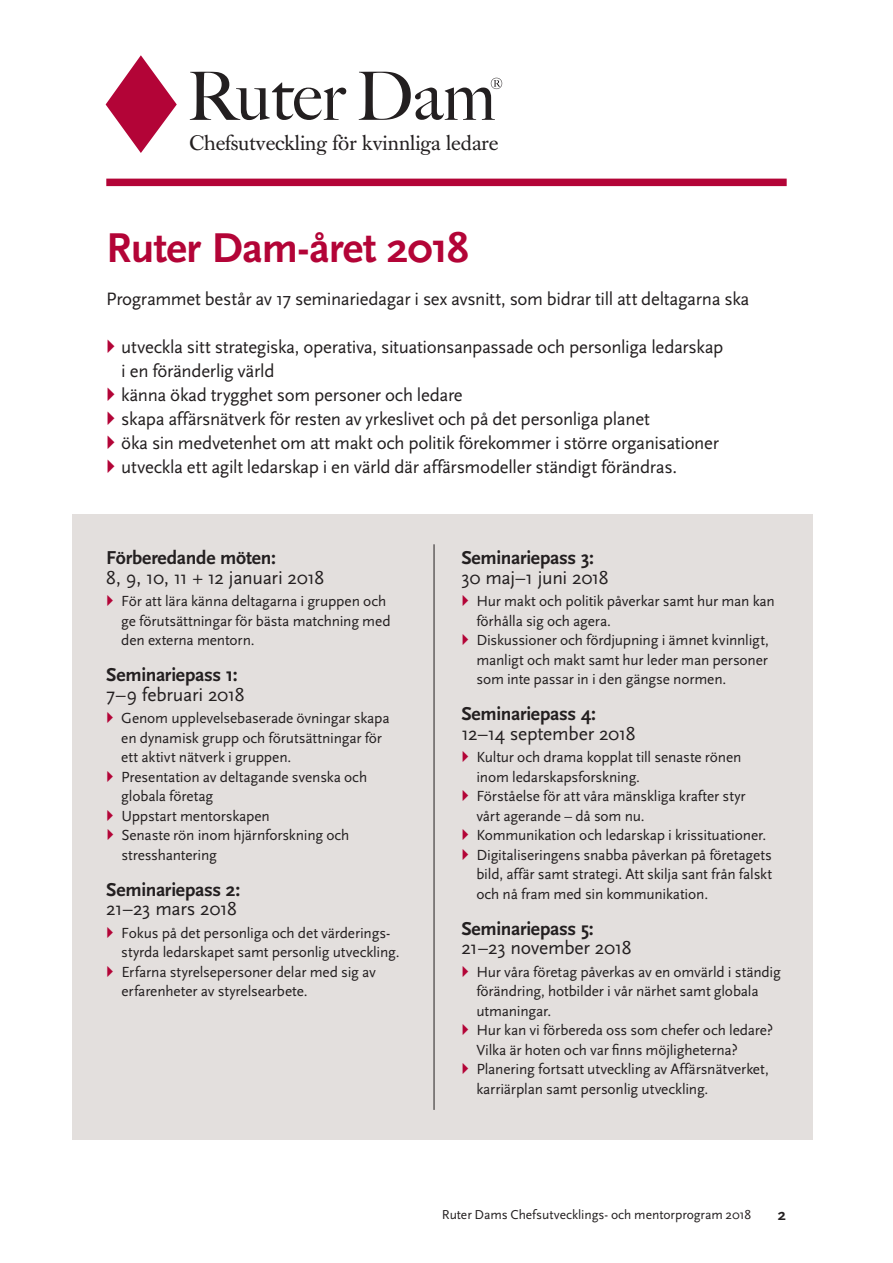
<style>
.page{position:relative;width:893px;height:1263px;background:#fff}
.page>*{position:absolute;margin:0;border:0;box-sizing:border-box;transform-origin:0 0}
.t1{font:700 43.5px "Scala Sans";letter-spacing:-.02em;color:#b30437}
.t2{font:20.7px "Caslon Book BE";color:#231f20}
.t3{font:19.5px "Scala Sans";letter-spacing:-.02em;color:#231f20}
.t4{font:700 19.5px "Scala Sans";letter-spacing:-.015em;color:#231f20}
.t5{font:18.75px/24px "Scala Sans";letter-spacing:-.02em;color:#231f20}
.t6{font:700 16.5px "Scala Sans";color:#231f20}
.t7{font:15.3px/19.5px "Scala Sans";letter-spacing:-.01em;color:#231f20}
.t8{font:13.5px "Scala Sans";letter-spacing:-.005em;color:#231f20}
</style>
<div class="page">
<div style="left:106px;top:179px;width:681px;height:7px;background:#b30437"></div>
<svg style="left:106px;top:55px;width:71px;height:98px"></svg>
<svg style="left:190px;top:72px;width:156px;height:48px"></svg>
<svg style="left:359px;top:72px;width:143px;height:48px"></svg>
<div style="left:72px;top:514px;width:740px;height:626px;background:#e3dfdd"></div>
<hr style="left:434px;top:544px;width:1px;height:566px;background:#231f20">
<h2 class="t2" style="left:189px;top:131px;width:310px">Chefsutveckling för kvinnliga ledare</h2>
<h1 class="t1" style="left:106px;top:224px;width:364px">Ruter Dam-året 2018</h1>
<p class="t5" style="left:106px;top:287px;width:645px">Programmet består av 17 seminariedagar i sex avsnitt, som bidrar till att deltagarna ska</p>
<p class="t5" style="left:121px;top:335px;width:604px">utveckla sitt strategiska, operativa, situationsanpassade och personliga ledarskap i en föränderlig värld<br>känna ökad trygghet som personer och ledare<br>skapa affärsnätverk för resten av yrkeslivet och på det personliga planet<br>öka sin medvetenhet om att makt och politik förekommer i större organisationer utveckla ett agilt ledarskap i en värld där affärsmodeller ständigt förändras.</p>
<p class="t4" style="left:106px;top:547px;width:171px">Förberedande möten:</p>
<p class="t3" style="left:106px;top:567px;width:219px">8, 9, 10, 11 + 12 januari 2018</p>
<p class="t7" style="left:121px;top:592px;width:271px">För att lära känna deltagarna i gruppen och ge förutsättningar för bästa matchning med den externa mentorn.</p>
<p class="t4" style="left:106px;top:664px;width:133px">Seminariepass 1:</p>
<p class="t3" style="left:106px;top:684px;width:140px">7–9 februari 2018</p>
<p class="t7" style="left:121px;top:709px;width:270px">Genom upplevelsebaserade övningar skapa en dynamisk grupp och förutsättningar för ett aktivt nätverk i gruppen.<br>Presentation av deltagande svenska och globala företag<br>Uppstart mentorskapen<br>Senaste rön inom hjärnforskning och stresshantering</p>
<p class="t4" style="left:106px;top:879px;width:136px">Seminariepass 2:</p>
<p class="t3" style="left:106px;top:898px;width:132px">21–23 mars 2018</p>
<p class="t7" style="left:121px;top:923px;width:280px">Fokus på det personliga och det värderings&shy;styrda ledarskapet samt personlig utveckling.<br>Erfarna styrelsepersoner delar med sig av erfarenheter av styrelsearbete.</p>
<p class="t4" style="left:461px;top:547px;width:134px">Seminariepass 3:</p>
<p class="t3" style="left:461px;top:567px;width:149px">30 maj–1 juni 2018</p>
<p class="t7" style="left:476px;top:592px;width:300px">Hur makt och politik påverkar samt hur man kan förhålla sig och agera.<br>Diskussioner och fördjupning i ämnet kvinnligt, manligt och makt samt hur leder man personer som inte passar in i den gängse normen.</p>
<p class="t4" style="left:461px;top:703px;width:136px">Seminariepass 4:</p>
<p class="t3" style="left:461px;top:723px;width:176px">12–14 september 2018</p>
<p class="t7" style="left:476px;top:748px;width:297px">Kultur och drama kopplat till senaste rönen inom ledarskapsforskning.<br>Förståelse för att våra mänskliga krafter styr vårt agerande – då som nu.<br>Kommunikation och ledarskap i krissituationer.<br>Digitaliseringens snabba påverkan på företagets bild, affär samt strategi. Att skilja sant från falskt och nå fram med sin kommunikation.</p>
<p class="t4" style="left:461px;top:918px;width:134px">Seminariepass 5:</p>
<p class="t3" style="left:461px;top:937px;width:171px">21–23 november 2018</p>
<p class="t7" style="left:476px;top:962px;width:306px">Hur våra företag påverkas av en omvärld i ständig förändring, hotbilder i vår närhet samt globala utmaningar.<br>Hur kan vi förbereda oss som chefer och ledare?<br>Vilka är hoten och var finns möjligheterna?<br>Planering fortsatt utveckling av Affärsnätverket, karriärplan samt personlig utveckling.</p>
<p class="t8" style="left:442px;top:1207px;width:311px">Ruter Dams Chefsutvecklings- och mentorprogram 2018</p>
<p class="t6" style="left:778px;top:1205px;width:10px">2</p>
</div>
